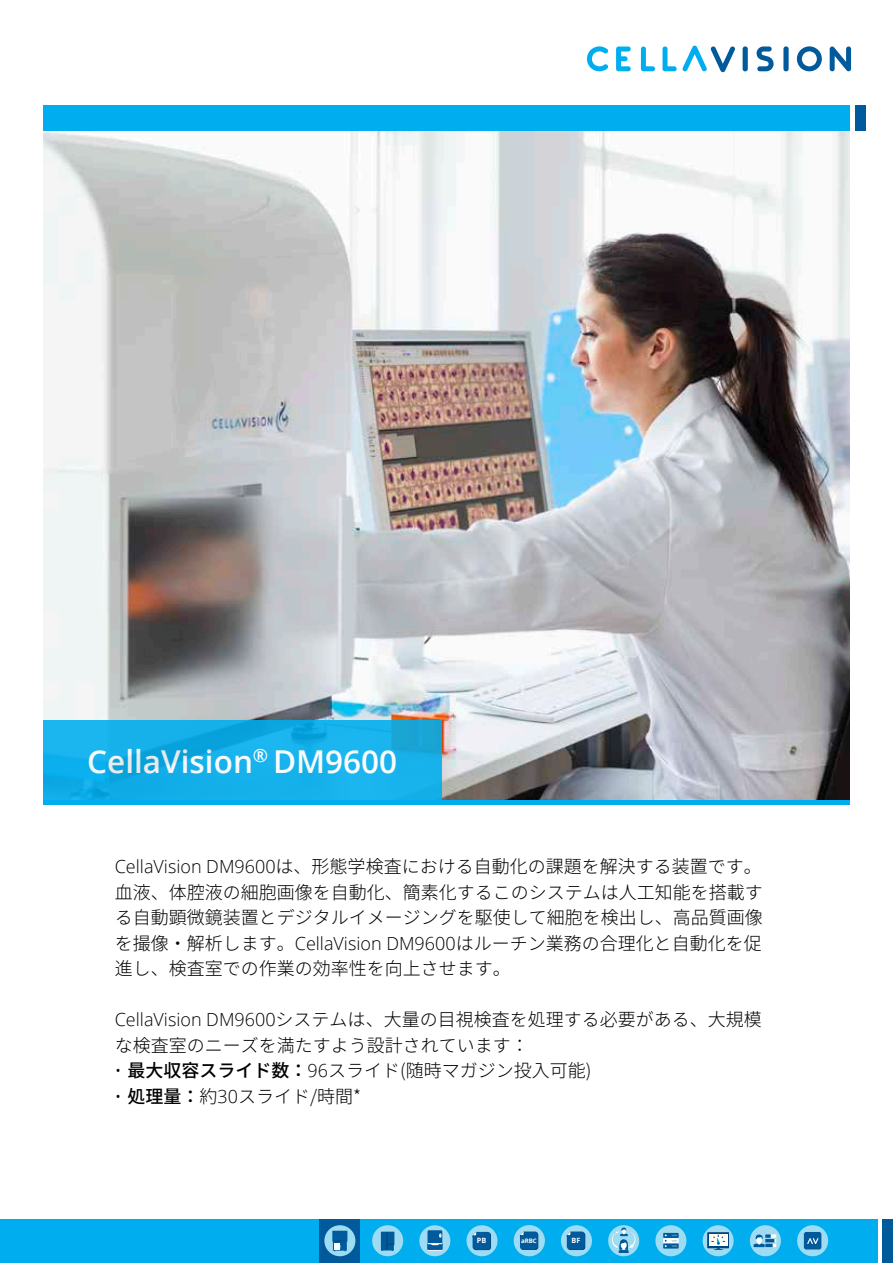
<style>
.page{position:relative;width:893px;height:1263px;background:#fff}
.page>*{position:absolute;margin:0;border:0;box-sizing:border-box;transform-origin:0 0}
.t1{font:600 31.5px "Open Sans";color:#fff}
.t2{font:300 18px/25.5px "Source Han Sans JP";color:#000;text-align:justify}
.t3{font:700 7.2px "Open Sans";color:#fff}
.t4{font:700 6.15px "Open Sans";color:#fff}
.s1{font-family:"Open Sans"}
.s2{font-weight:500}
</style>
<div class="page">
<img style="left:43px;top:130px;width:806px;height:670px">
<div style="left:0;top:1219px;width:877px;height:44px;background:#00aeef"></div>
<div style="left:320px;top:1219px;width:40px;height:44px;background:#015a9b"></div>
<div style="left:882px;top:1219px;width:11px;height:44px;background:#015a9b"></div>
<svg style="left:43px;top:720px;width:398px;height:80px;background:#14aee8"></svg>
<div style="left:43px;top:105px;width:806px;height:25px;background:#00aeef"></div>
<div style="left:855px;top:105px;width:11px;height:25px;background:#015a9b"></div>
<svg style="left:587px;top:46px;width:264px;height:26px"></svg>
<hr style="left:43px;top:800px;width:806px;height:4px;background:#00aeef">
<div style="left:750px;top:1225px;width:31px;height:31px;background:#9edcf3;border-radius:50%"></div>
<svg style="left:754px;top:1234px;width:22px;height:13px"></svg>
<div style="left:703px;top:1225px;width:31px;height:31px;background:#9edcf3;border-radius:50%"></div>
<svg style="left:707px;top:1232px;width:22px;height:18px"></svg>
<svg style="left:797px;top:1225px;width:31px;height:31px"></svg>
<div style="left:804px;top:1232px;width:17px;height:17px;background:#005a9b;border-radius:2px"></div>
<svg style="left:807px;top:1238px;width:11px;height:6px"></svg>
<div style="left:655px;top:1225px;width:31px;height:31px;background:#9edcf3;border-radius:50%"></div>
<svg style="left:663px;top:1233px;width:16px;height:5px"></svg>
<svg style="left:663px;top:1238px;width:16px;height:5px"></svg>
<svg style="left:663px;top:1243px;width:16px;height:5px"></svg>
<svg style="left:665px;top:1234px;width:12px;height:13px"></svg>
<div style="left:608px;top:1225px;width:31px;height:31px;background:#9edcf3;border-radius:50%"></div>
<svg style="left:612px;top:1227px;width:23px;height:26px"></svg>
<div style="left:561px;top:1225px;width:31px;height:31px;background:#9edcf3;border-radius:50%"></div>
<svg style="left:567px;top:1231px;width:18px;height:19px"></svg>
<div style="left:514px;top:1225px;width:31px;height:31px;background:#9edcf3;border-radius:50%"></div>
<svg style="left:520px;top:1231px;width:18px;height:19px"></svg>
<svg style="left:466px;top:1225px;width:31px;height:31px"></svg>
<svg style="left:473px;top:1232px;width:18px;height:18px"></svg>
<div style="left:419px;top:1225px;width:31px;height:31px;background:#9edcf3;border-radius:50%"></div>
<svg style="left:427px;top:1230px;width:16px;height:21px"></svg>
<div style="left:372px;top:1225px;width:31px;height:31px;background:#9edcf3;border-radius:50%"></div>
<svg style="left:381px;top:1232px;width:13px;height:19px"></svg>
<div style="left:324px;top:1225px;width:31px;height:31px;background:#9edcf3;border-radius:50%"></div>
<svg style="left:332px;top:1231px;width:15px;height:20px"></svg>
<h1 class="t1" style="left:87px;top:740px;width:311px">CellaVision<sup>®</sup> DM9600</h1>
<p class="t2" style="left:115px;top:854px;width:649px"><span class="s1">CellaVision DM9600</span>は、形態学検査における自動化の課題を解決する装置です。血液、体腔液の細胞画像を自動化、簡素化するこのシステムは人工知能を搭載する自動顕微鏡装置とデジタルイメージングを駆使して細胞を検出し、高品質画像を撮像・解析します。<span class="s1">CellaVision DM9600</span>はルーチン業務の合理化と自動化を促進し、検査室での作業の効率性を向上させます。</p>
<p class="t2" style="left:115px;top:1007px;width:648px"><span class="s1">CellaVision DM9600</span>システムは、大量の目視検査を処理する必要がある、大規模な検査室のニーズを満たすよう設計されています：</p>
<p class="t2" style="left:115px;top:1058px;width:478px"><span class="s1">•</span> <span class="s2">最大収容スライド数：</span><span class="s1">96</span>スライド(随時マガジン投入可能)</p>
<p class="t2" style="left:115px;top:1084px;width:248px"><span class="s1">•</span> <span class="s2">処理量：</span>約<span class="s1">30</span>スライド/時間*</p>
<p class="t3" style="left:477px;top:1235px;width:11px">PB</p>
<p class="t4" style="left:521px;top:1236px;width:17px">aRBC</p>
<p class="t3" style="left:572px;top:1235px;width:10px">BF</p>
</div>
